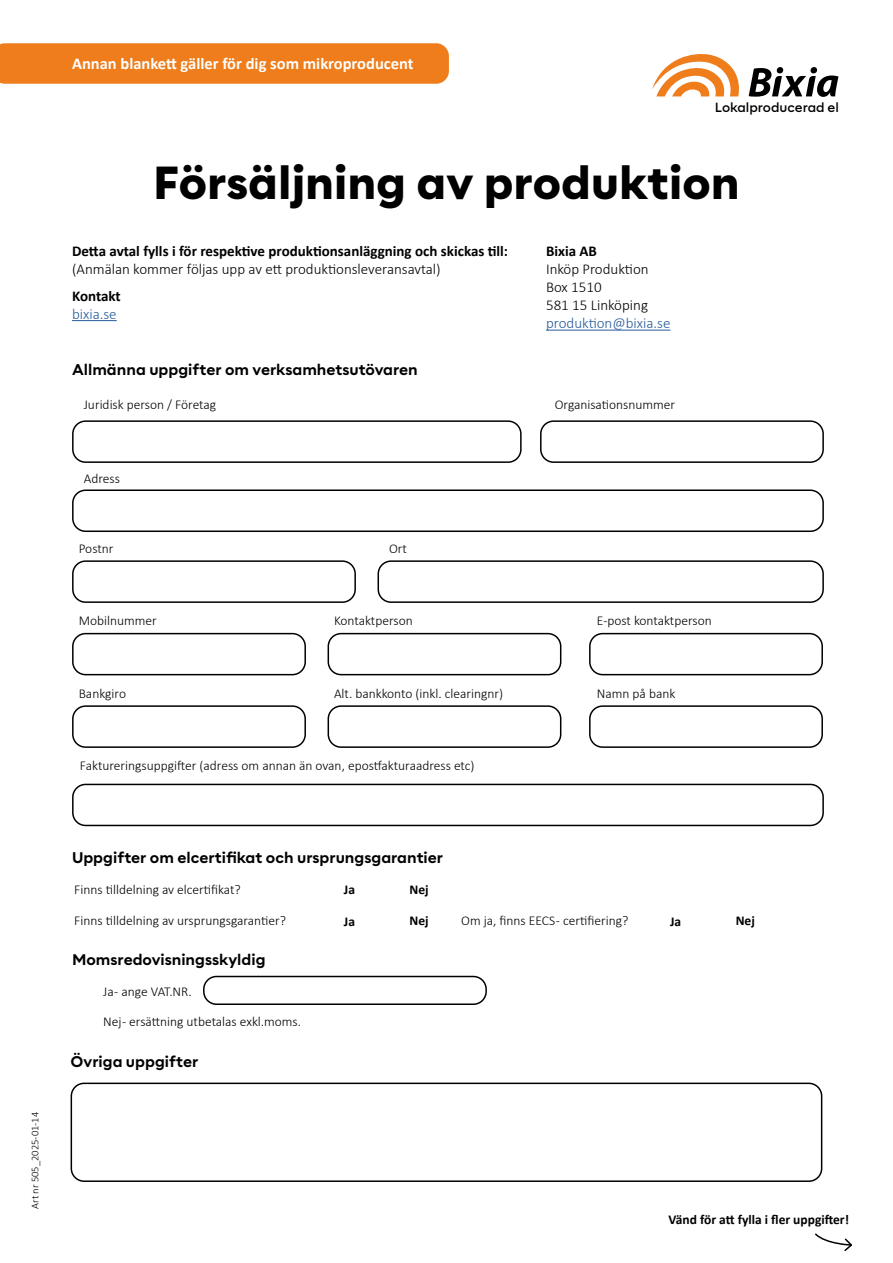
<style>
.page{position:relative;width:893px;height:1263px;background:#fff}
.page>*{position:absolute;margin:0;border:0;box-sizing:border-box;transform-origin:0 0}
.t1{font:800 45px "Corsa Grotesk";color:#000}
.t2{font:700 16.5px "Calibri";color:#fff}
.t3{font:700 15px "Corsa Grotesk";color:#000}
.t4{font:300 15px/18px "Calibri";color:#000}
.t5{font:700 15px "Calibri";color:#000}
.t6{font:300 15px "Calibri";color:#275b9b}
.t7{font:300 13.5px "Calibri";color:#000}
.t8{font:700 13.5px "Calibri";color:#000}
.t9{font:500 12.9px "Corsa Grotesk";color:#000}
.t10{font:300 10.5px "Calibri";color:#000}
</style>
<div class="page">
<div style="left:0;top:43px;width:449px;height:41px;background:#ef7d1b"></div>
<svg style="left:652px;top:54px;width:87px;height:42px"></svg>
<svg style="left:749px;top:67px;width:89px;height:30px"></svg>
<hr style="left:72px;top:320px;width:45px;height:1px;background:#275b9b">
<hr style="left:546px;top:330px;width:124px;height:1px;background:#275b9b">
<svg style="left:815px;top:1233px;width:37px;height:18px"></svg>
<div style="left:72px;top:420px;width:450px;height:43px;border:2px solid #000;border-radius:13px"></div>
<div style="left:72px;top:489px;width:752px;height:43px;border:2px solid #000;border-radius:13px"></div>
<div style="left:540px;top:420px;width:284px;height:43px;border:2px solid #000;border-radius:13px"></div>
<div style="left:72px;top:784px;width:752px;height:42px;border:2px solid #000;border-radius:13px"></div>
<div style="left:72px;top:560px;width:284px;height:43px;border:2px solid #000;border-radius:13px"></div>
<div style="left:72px;top:633px;width:234px;height:42px;border:2px solid #000;border-radius:13px"></div>
<div style="left:72px;top:705px;width:234px;height:43px;border:2px solid #000;border-radius:13px"></div>
<div style="left:377px;top:560px;width:447px;height:43px;border:2px solid #000;border-radius:13px"></div>
<div style="left:328px;top:633px;width:233px;height:42px;border:2px solid #000;border-radius:13px"></div>
<div style="left:328px;top:705px;width:233px;height:43px;border:2px solid #000;border-radius:13px"></div>
<div style="left:589px;top:633px;width:234px;height:42px;border:2px solid #000;border-radius:13px"></div>
<div style="left:589px;top:705px;width:234px;height:43px;border:2px solid #000;border-radius:13px"></div>
<div style="left:203px;top:976px;width:284px;height:29px;border:2px solid #000;border-radius:13px"></div>
<div style="left:71px;top:1082px;width:751px;height:100px;border:2px solid #000;border-radius:13px"></div>
<p class="t2" style="left:72px;top:52px;width:343px">Annan blankett gäller för dig som mikroproducent</p>
<p class="t9" style="left:715px;top:98px;width:125px">Lokalproducerad el</p>
<h1 class="t1" style="left:153px;top:151px;width:588px">Försäljning av produktion</h1>
<p class="t5" style="left:72px;top:241px;width:438px">Detta avtal fylls i för respektive produktionsanläggning och skickas till:</p>
<p class="t4" style="left:72px;top:260px;width:370px">(Anmälan kommer följas upp av ett produktionsleveransavtal)</p>
<p class="t5" style="left:72px;top:285px;width:50px">Kontakt</p>
<p class="t6" style="left:72px;top:304px;width:46px">bixia.se</p>
<p class="t5" style="left:546px;top:241px;width:52px">Bixia AB</p>
<p class="t4" style="left:546px;top:260px;width:104px">Inköp Produktion<br>Box 1510<br>581 15 Linköping</p>
<p class="t6" style="left:546px;top:314px;width:126px">produktion@bixia.se</p>
<p class="t3" style="left:72px;top:359px;width:347px">Allmänna uppgifter om verksamhetsutövaren</p>
<p class="t7" style="left:84px;top:396px;width:134px">Juridisk person / Företag</p>
<p class="t7" style="left:84px;top:470px;width:38px">Adress</p>
<p class="t7" style="left:79px;top:540px;width:36px">Postnr</p>
<p class="t7" style="left:389px;top:540px;width:19px">Ort</p>
<p class="t7" style="left:79px;top:613px;width:80px">Mobilnummer</p>
<p class="t7" style="left:334px;top:613px;width:80px">Kontaktperson</p>
<p class="t7" style="left:79px;top:685px;width:49px">Bankgiro</p>
<p class="t7" style="left:334px;top:685px;width:171px">Alt. bankkonto (inkl. clearingnr)</p>
<p class="t7" style="left:80px;top:757px;width:396px">Faktureringsuppgifter (adress om annan än ovan, epostfakturaadress etc)</p>
<p class="t7" style="left:555px;top:396px;width:122px">Organisationsnummer</p>
<p class="t7" style="left:597px;top:613px;width:116px">E-post kontaktperson</p>
<p class="t7" style="left:597px;top:685px;width:80px">Namn på bank</p>
<p class="t10" style="left:28px;top:1209px;width:99px;rotate:-90deg">Art nr 505_2025-01-14</p>
<p class="t3" style="left:72px;top:847px;width:373px">Uppgifter om elcertifikat och ursprungsgarantier</p>
<p class="t7" style="left:74px;top:881px;width:168px">Finns tilldelning av elcertifikat?</p>
<p class="t8" style="left:409px;top:880px;width:21px">Nej</p>
<p class="t8" style="left:409px;top:911px;width:21px">Nej</p>
<p class="t8" style="left:736px;top:911px;width:21px">Nej</p>
<p class="t8" style="left:344px;top:880px;width:13px">Ja</p>
<p class="t8" style="left:344px;top:912px;width:13px">Ja</p>
<p class="t8" style="left:670px;top:912px;width:13px">Ja</p>
<p class="t7" style="left:74px;top:912px;width:213px">Finns tilldelning av ursprungsgarantier?</p>
<p class="t7" style="left:461px;top:912px;width:169px">Om ja, finns EECS - certifiering?</p>
<p class="t3" style="left:72px;top:949px;width:195px">Momsredovisningsskyldig</p>
<p class="t7" style="left:103px;top:983px;width:90px">Ja - ange VAT.NR.</p>
<p class="t7" style="left:103px;top:1013px;width:200px">Nej - ersättning utbetalas exkl.moms.</p>
<p class="t3" style="left:71px;top:1051px;width:129px">Övriga uppgifter</p>
<p class="t8" style="left:669px;top:1210px;width:182px">Vänd för att fylla i fler uppgifter!</p>
</div>
